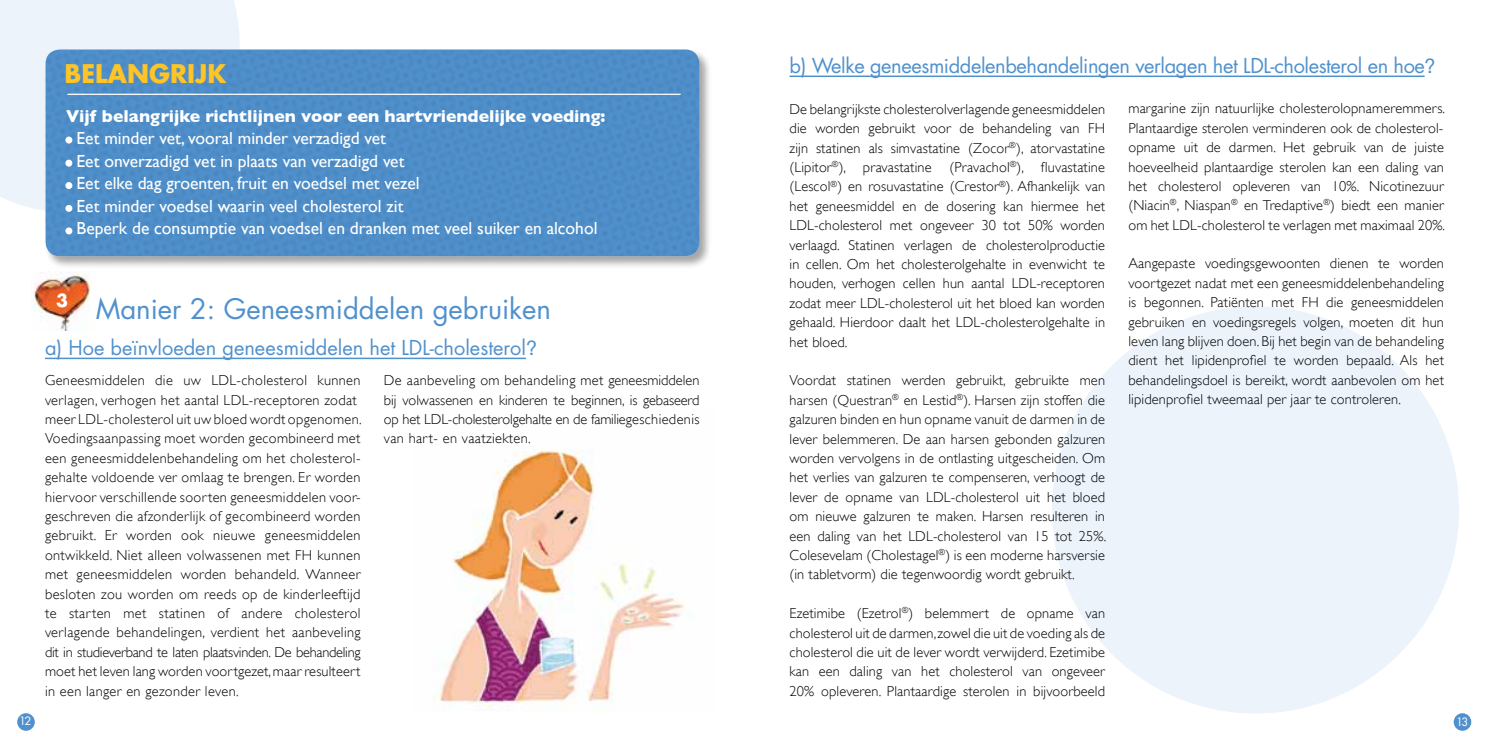
<style>
.page{position:relative;width:1489px;height:745px;background:#fff}
.page>*{position:absolute;margin:0;border:0;box-sizing:border-box;transform-origin:0 0}
.t1{font:27.5px "Futura";color:#5091cd}
.t2{font:700 25px "Futura";color:#ffc425}
.t3{font:20px "Futura";letter-spacing:-.02em;color:#5091cd}
.t4{font:20px "Futura";color:#5091cd}
.t5{font:17.5px "Gill Sans";color:#fff}
.t6{font:700 17.5px "Gill Sans";color:#fff}
.t7{font:700 17.5px "Futura";color:#fff}
.t8{font:300 14.38px/19.4px "Gill Sans";letter-spacing:.025em;color:#000;text-align:justify}
.t9{font:11.25px "Futura";color:#fff}
.s1{font-family:"Helvetica Neue"}
</style>
<div class="page">
<div style="left:1051px;top:306px;width:407px;height:407px;background:#ecf3fb;border-radius:50%"></div>
<div style="left:0;top:0;width:240px;height:210px;background:#ecf3fb"></div>
<img style="left:433px;top:450px;width:251px;height:260px">
<div style="left:17px;top:712px;width:18px;height:18px;background:#5091cd;border-radius:50%"></div>
<div style="left:1453px;top:712px;width:17px;height:18px;background:#5091cd;border-radius:50%"></div>
<div style="left:44px;top:48px;width:667px;height:220px;background:#000;opacity:.35"></div>
<div style="left:46px;top:49px;width:653px;height:207px;background:#5091cd;border-radius:14px"></div>
<hr style="left:67px;top:94px;width:613px;height:1px;background:#fff">
<img style="left:32px;top:271px;width:59px;height:60px">
<hr style="left:45px;top:357px;width:481px;height:2px;background:#5091cd">
<hr style="left:789px;top:75px;width:635px;height:2px;background:#5091cd">
<div style="left:65px;top:136px;width:7px;height:7px;background:#fff;border-radius:50%"></div>
<div style="left:65px;top:159px;width:7px;height:7px;background:#fff;border-radius:50%"></div>
<div style="left:65px;top:182px;width:7px;height:7px;background:#fff;border-radius:50%"></div>
<div style="left:65px;top:205px;width:7px;height:7px;background:#fff;border-radius:50%"></div>
<div style="left:65px;top:227px;width:7px;height:7px;background:#fff;border-radius:50%"></div>
<h2 class="t2" style="left:64px;top:57px;width:163px">BELANGRIJK</h2>
<p class="t6" style="left:66px;top:105px;width:541px">Vijf belangrijke richtlijnen voor een hartvriendelijke voeding:</p>
<p class="t5" style="left:66px;top:128px;width:321px">- Eet minder vet, vooral minder verzadigd vet</p>
<p class="t5" style="left:66px;top:150px;width:340px">- Eet onverzadigd vet in plaats van verzadigd vet</p>
<p class="t5" style="left:66px;top:173px;width:355px">- Eet elke dag groenten, fruit en voedsel met vezel</p>
<p class="t5" style="left:66px;top:195px;width:339px">- Eet minder voedsel waarin veel cholesterol zit</p>
<p class="t5" style="left:66px;top:218px;width:533px">- Beperk de consumptie van voedsel en dranken met veel suiker en alcohol</p>
<p class="t7" style="left:56px;top:288px;width:14px">3</p>
<h1 class="t1" style="left:96px;top:289px;width:457px">Manier 2: Geneesmiddelen gebruiken</h1>
<h3 class="t4" style="left:45px;top:334px;width:493px">a) Hoe beïnvloeden geneesmiddelen het LDL-cholesterol<span class="s1">?</span></h3>
<p class="t8" style="left:45px;top:370px;width:318px;text-align:left">Geneesmiddelen die uw LDL-cholesterol kunnen verlagen, verhogen het aantal LDL-receptoren zodat meer LDL-cholesterol uit uw bloed wordt opgenomen.<br>Voedingsaanpassing moet worden gecombineerd met een geneesmiddelenbehandeling om het cholesterol&shy;gehalte voldoende ver omlaag te brengen. Er worden hiervoor verschillende soorten geneesmiddelen voor&shy;geschreven die afzonderlijk of gecombineerd worden gebruikt. Er worden ook nieuwe geneesmiddelen ontwikkeld. Niet alleen volwassenen met FH kunnen met geneesmiddelen worden behandeld. Wanneer besloten zou worden om reeds op de kinderleeftijd te starten met statinen of andere cholesterol verlagende behandelingen, verdient het aanbeveling dit in studieverband te laten plaatsvinden. De behandeling moet het leven lang worden voortgezet, maar resulteert in een langer en gezonder leven.</p>
<p class="t8" style="left:384px;top:370px;width:317px">De aanbeveling om behandeling met geneesmiddelen bij volwassenen en kinderen te beginnen, is gebaseerd op het LDL-cholesterolgehalte en de familiegeschiedenis van hart- en vaatziekten.</p>
<h3 class="t3" style="left:789px;top:52px;width:647px">b) Welke geneesmiddelenbehandelingen verlagen het LDL-cholesterol en hoe<span class="s1">?</span></h3>
<p class="t8" style="left:789px;top:99px;width:317px">De belangrijkste cholesterolverlagende geneesmiddelen die worden gebruikt voor de behandeling van FH zijn statinen als simvastatine (Zocor<sup>®</sup>), atorvastatine (Lipitor<sup>®</sup>), pravastatine (Pravachol<sup>®</sup>), fluvastatine (Lescol<sup>®</sup>) en rosuvastatine (Crestor<sup>®</sup>). Afhankelijk van het geneesmiddel en de dosering kan hiermee het LDL-cholesterol met ongeveer 30 tot 50% worden verlaagd. Statinen verlagen de cholesterolproductie in cellen. Om het cholesterolgehalte in evenwicht te houden, verhogen cellen hun aantal LDL-receptoren zodat meer LDL-cholesterol uit het bloed kan worden gehaald. Hierdoor daalt het LDL-cholesterolgehalte in het bloed.</p>
<p class="t8" style="left:789px;top:371px;width:318px">Voordat statinen werden gebruikt, gebruikte men harsen (Questran<sup>®</sup> en Lestid<sup>®</sup>). Harsen zijn stoffen die galzuren binden en hun opname vanuit de darmen in de lever belemmeren. De aan harsen gebonden galzuren worden vervolgens in de ontlasting uitgescheiden. Om het verlies van galzuren te compenseren, verhoogt de lever de opname van LDL-cholesterol uit het bloed om nieuwe galzuren te maken. Harsen resulteren in een daling van het LDL-cholesterol van 15 tot 25%.<br>Colesevelam (Cholestagel<sup>®</sup>) is een moderne harsversie (in tabletvorm) die tegenwoordig wordt gebruikt.</p>
<p class="t8" style="left:789px;top:603px;width:317px">Ezetimibe (Ezetrol<sup>®</sup>) belemmert de opname van cholesterol uit de darmen, zowel die uit de voeding als de cholesterol die uit de lever wordt verwijderd. Ezetimibe kan een daling van het cholesterol van ongeveer 20% opleveren. Plantaardige sterolen in bijvoorbeeld</p>
<p class="t8" style="left:1128px;top:99px;width:318px">margarine zijn natuurlijke cholesterolopnameremmers.<br>Plantaardige sterolen verminderen ook de cholesterol&shy;opname uit de darmen. Het gebruik van de juiste hoeveelheid plantaardige sterolen kan een daling van het cholesterol opleveren van 10%. Nicotinezuur (Niacin<sup>®</sup>, Niaspan<sup>®</sup> en Tredaptive<sup>®</sup>) biedt een manier om het LDL-cholesterol te verlagen met maximaal 20%.</p>
<p class="t8" style="left:1128px;top:254px;width:317px">Aangepaste voedingsgewoonten dienen te worden voortgezet nadat met een geneesmiddelenbehandeling is begonnen. Patiënten met FH die geneesmiddelen gebruiken en voedingsregels volgen, moeten dit hun leven lang blijven doen. Bij het begin van de behandeling dient het lipidenprofiel te worden bepaald. Als het behandelingsdoel is bereikt, wordt aanbevolen om het lipidenprofiel tweemaal per jaar te controleren.</p>
<p class="t9" style="left:19px;top:713px;width:14px">12</p>
<p class="t9" style="left:1455px;top:713px;width:14px">13</p>
</div>
